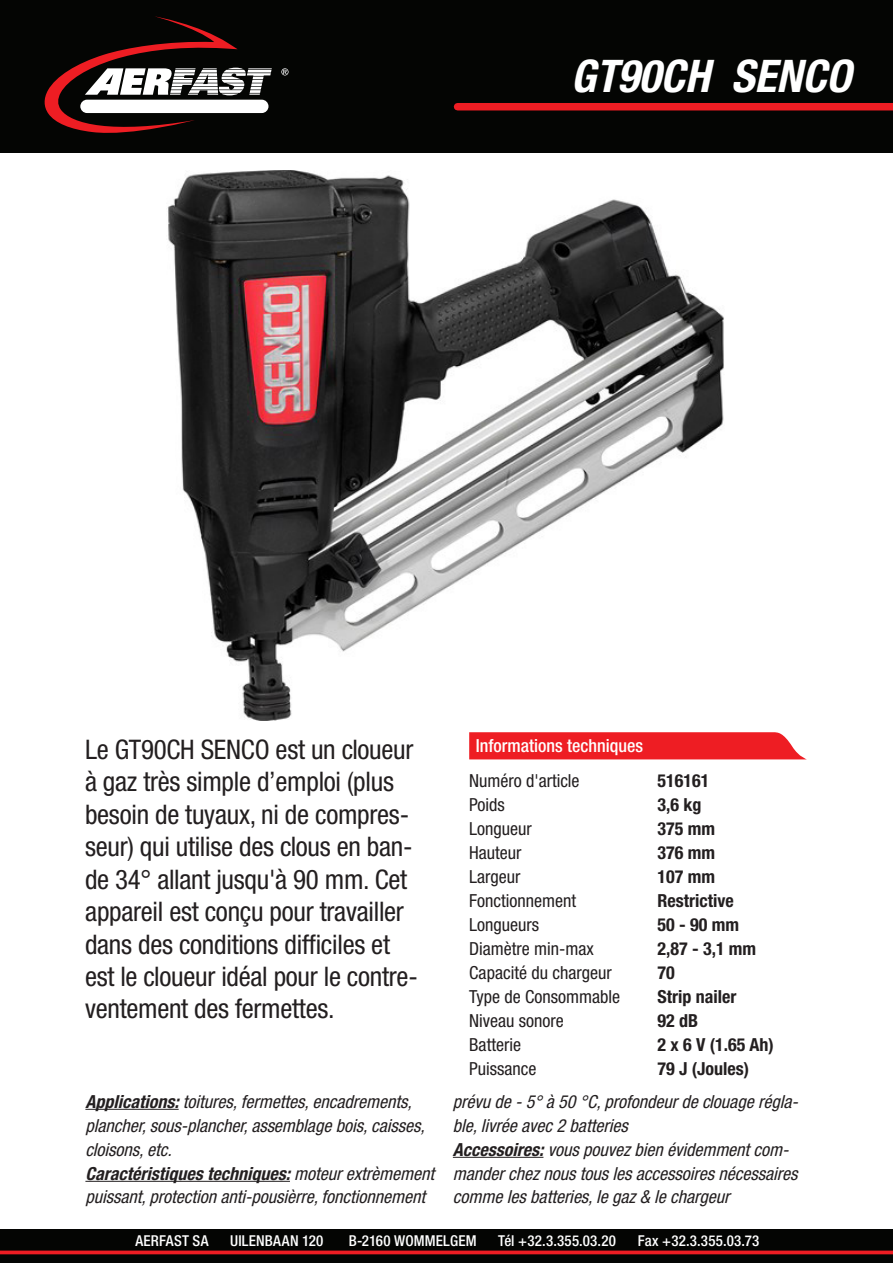
<style>
.page{position:relative;width:893px;height:1263px;background:#fff}
.page>*{position:absolute;margin:0;border:0;box-sizing:border-box;transform-origin:0 0}
.t1{font:italic 700 condensed 45px "Helvetica Neue";color:#fff}
.t2{font:condensed 27px/32.4px "Helvetica Neue";letter-spacing:-.01em;color:#231f20}
.t3{font:italic condensed 18px/24px "Helvetica Neue";color:#231f20}
.t4{font:condensed 18px/24px "Helvetica Neue";color:#231f20}
.t5{font:700 condensed 18px "Helvetica Neue";color:#231f20}
.TechInfoHeader{font:500 condensed 18px "Helvetica Neue";color:#fff}
.t6{font:500 condensed 15px "Helvetica Neue";letter-spacing:.015em;color:#fff}
.s1{font-weight:700}
</style>
<div class="page">
<div style="left:0;top:1229px;width:893px;height:34px;background:#040503"></div>
<div style="left:0;top:0;width:893px;height:153px;background:#040503"></div>
<svg style="left:44px;top:16px;width:228px;height:117px"></svg>
<div style="left:80px;top:100px;width:188px;height:13px;background:#fff;border-radius:7px"></div>
<svg style="left:281px;top:68px;width:8px;height:7px"></svg>
<div style="left:458px;top:103px;width:435px;height:7px;background:#ee1d23"></div>
<svg style="left:0;top:1250px;width:893px;height:4px;background:#cb191e"></svg>
<img style="left:168px;top:170px;width:556px;height:550px">
<hr style="left:85px;top:1109px;width:94px;height:1px;background:#231f20">
<hr style="left:85px;top:1181px;width:205px;height:1px;background:#231f20">
<hr style="left:453px;top:1157px;width:90px;height:1px;background:#231f20">
<svg style="left:469px;top:732px;width:337px;height:27px;background:#ee282e"></svg>
<h1 class="t1" style="left:571px;top:49px;width:282px">GT90CH SENCO</h1>
<p class="t2" style="left:85px;top:733px;width:334px">Le GT90CH SENCO est un cloueur à gaz très simple d’emploi (plus besoin de tuyaux, ni de compres&shy;seur) qui utilise des clous en ban&shy;de 34° allant jusqu'à 90 mm. Cet appareil est conçu pour travailler dans des conditions difficiles et est le cloueur idéal pour le contre&shy;ventement des fermettes.</p>
<p class="t3" style="left:85px;top:1089px;width:346px"><span class="s1">Applications:</span>toitures,fermettes,encadrements, plancher,sous-plancher,assemblagebois,caisses, cloisons,etc.</p>
<p class="t3" style="left:85px;top:1161px;width:355px"><span class="s1">Caractéristiquestechniques:</span>moteurextrèmement puissant,protectionanti-pousièrre,fonctionnement</p>
<p class="TechInfoHeader" style="left:476px;top:735px;width:169px">Informations techniques</p>
<p class="t4" style="left:469px;top:769px;width:152px">Numéro d'article<br>Poids<br>Longueur<br>Hauteur<br>Largeur<br>Fonctionnement<br>Longueurs<br>Diamètre min-max<br>Capacité du chargeur<br>Type de Consommable<br>Niveau sonore<br>Batterie<br>Puissance</p>
<p class="t5" style="left:657px;top:770px;width:53px">516161</p>
<p class="t5" style="left:657px;top:794px;width:45px">3,6 kg</p>
<p class="t5" style="left:657px;top:818px;width:59px">375 mm</p>
<p class="t5" style="left:657px;top:842px;width:59px">376 mm</p>
<p class="t5" style="left:657px;top:866px;width:59px">107 mm</p>
<p class="t5" style="left:657px;top:890px;width:78px">Restrictive</p>
<p class="t5" style="left:657px;top:914px;width:83px">50 - 90 mm</p>
<p class="t5" style="left:657px;top:938px;width:100px">2,87 - 3,1 mm</p>
<p class="t5" style="left:657px;top:962px;width:19px">70</p>
<p class="t5" style="left:657px;top:986px;width:80px">Strip nailer</p>
<p class="t5" style="left:657px;top:1010px;width:42px">92 dB</p>
<p class="t5" style="left:657px;top:1034px;width:118px">2 x 6 V (1.65 Ah)</p>
<p class="t5" style="left:657px;top:1058px;width:93px">79 J (Joules)</p>
<p class="t3" style="left:453px;top:1089px;width:351px">prévude-5°à50°C,profondeurdeclouagerégla&shy;ble,livréeavec2batteries</p>
<p class="t3" style="left:453px;top:1137px;width:351px"><span class="s1">Accessoires:</span>vouspouvezbienévidemmentcom&shy;mandercheznoustouslesaccessoiresnécessaires commelesbatteries,legaz&amp; lechargeur</p>
<p class="t6" style="left:135px;top:1231px;width:75px">AERFAST SA</p>
<p class="t6" style="left:230px;top:1231px;width:95px">UILENBAAN 120</p>
<p class="t6" style="left:349px;top:1231px;width:129px">B-2160 WOMMELGEM</p>
<p class="t6" style="left:498px;top:1231px;width:119px">Tél +32.3.355.03.20</p>
<p class="t6" style="left:638px;top:1231px;width:123px">Fax +32.3.355.03.73</p>
</div>
